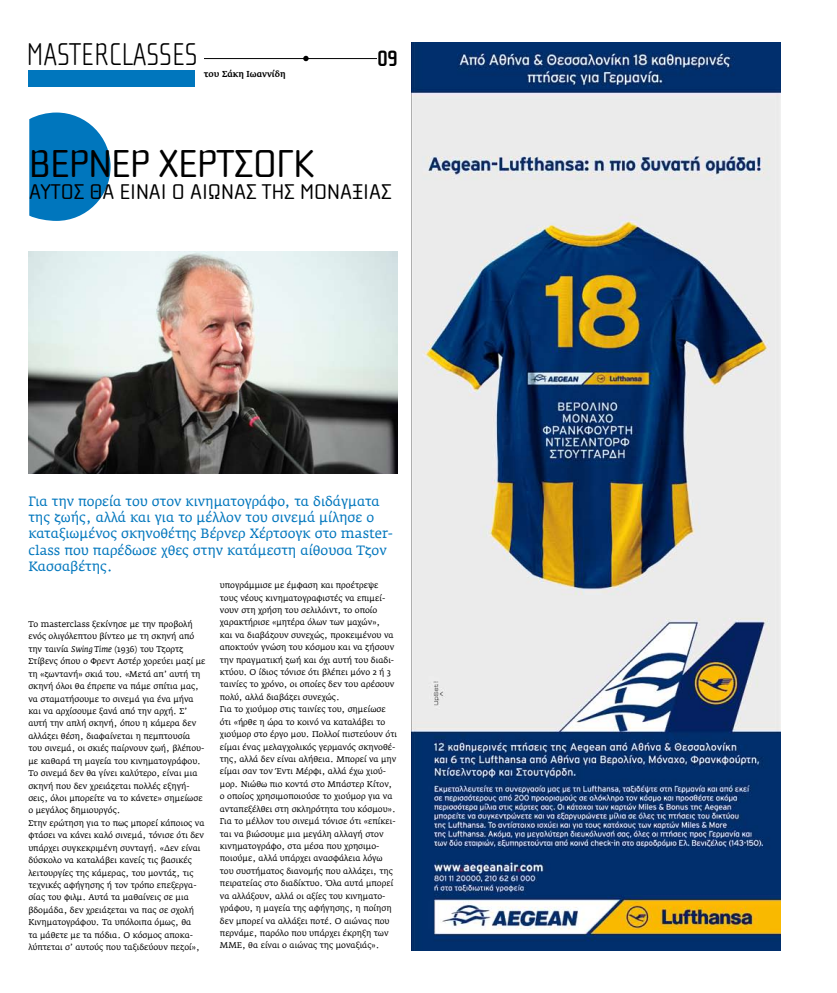
<style>
.page{position:relative;width:837px;height:993px;background:#fff}
.page>*{position:absolute;margin:0;border:0;box-sizing:border-box;transform-origin:0 0}
.t1{font:40.1px "Cholla Wide OS Gr";letter-spacing:-.01em;color:#000}
.t2{font:100 32.5px "Cholla Sans Gr";color:#000}
.t3{font:700 22.9px "Cholla Sans Gr";color:#000}
.t4{font:22px "Cholla Wide OS Gr";color:#000}
.t5{font:13.4px/16.2px "Fedra Serif AGR";color:#0076bd}
.t6{font:500 8.6px "Fedra Serif AGR";color:#000}
.t7{font:8.3px/12.4px "Fedra Serif AGR";color:#000}
.s1{font-style:italic}
</style>
<div class="page">
<img style="left:28px;top:251px;width:369px;height:222px">
<img style="left:411px;top:43px;width:369px;height:907px">
<svg style="left:29px;top:112px;width:81px;height:109px;background:#288bc7"></svg>
<div style="left:29px;top:71px;width:166px;height:16px;background:#0076bd"></div>
<hr style="left:204px;top:58px;width:193px;height:1px;background:#000">
<div style="left:377px;top:48px;width:24px;height:20px;background:#fff"></div>
<svg style="left:303px;top:56px;width:5px;height:5px"></svg>
<h2 class="t2" style="left:26px;top:36px;width:173px">MASTERCLASSES</h2>
<p class="t6" style="left:204px;top:69px;width:83px">του Σάκη Ιωαννίδη</p>
<h3 class="t3" style="left:377px;top:45px;width:22px">09</h3>
<h1 class="t1" style="left:29px;top:141px;width:286px">ΒΕΡΝΕΡ ΧΕΡΤΣΟΓΚ</h1>
<h3 class="t4" style="left:29px;top:179px;width:364px">ΑΥΤΟΣ ΘΑ ΕΙΝΑΙ Ο ΑΙΩΝΑΣ ΤΗΣ ΜΟΝΑΞΙΑΣ</h3>
<h3 class="t5" style="left:28px;top:493px;width:366px">Για την πορεία του στον κινηματογράφο, τα διδάγματα της ζωής, αλλά και για το μέλλον του σινεμά μίλησε ο καταξιωμένος σκηνοθέτης Βέρνερ Χέρτσογκ στο master&shy;class που παρέδωσε χθες στην κατάμεστη αίθουσα Τζον Κασσαβέτης.</h3>
<p class="t7" style="left:220px;top:579px;width:178px">υπογράμμισε με έμφαση και προέτρεψε τους νέους κινηματογραφιστές να επιμεί&shy;νουν στη χρήση του σελιλόιντ, το οποίο χαρακτήρισε «μητέρα όλων των μαχών»,<br>και να διαβάζουν συνεχώς, προκειμένου να αποκτούν γνώση του κόσμου και να ζήσουν την πραγματική ζωή και όχι αυτή του διαδι&shy;κτύου. Ο ίδιος τόνισε ότι βλέπει μόνο 2 ή 3 ταινίες το χρόνο, οι οποίες δεν του αρέσουν πολύ, αλλά διαβάζει συνεχώς.<br>Για το χιούμορ στις ταινίες του, σημείωσε ότι «ήρθε η ώρα το κοινό να καταλάβει το χιούμορ στο έργο μου. Πολλοί πιστεύουν ότι είμαι ένας μελαγχολικός γερμανός σκηνοθέ&shy;της, αλλά δεν είναι αλήθεια. Μπορεί να μην είμαι σαν τον Έντι Μέρφι, αλλά έχω χιού&shy;μορ. Νιώθω πιο κοντά στο Μπάστερ Κίτον, ο οποίος χρησιμοποιούσε το χιούμορ για να ανταπεξέλθει στη σκληρότητα του κόσμου».<br>Για το μέλλον του σινεμά τόνισε ότι «επίκει&shy;ται να βιώσουμε μια μεγάλη αλλαγή στον κινηματογράφο, στα μέσα που χρησιμο&shy;ποιούμε, αλλά υπάρχει ανασφάλεια λόγω του συστήματος διανομής που αλλάζει, της πειρατείας στο διαδίκτυο. Όλα αυτά μπορεί να αλλάξουν, αλλά οι αξίες του κινηματο&shy;γράφου, η μαγεία της αφήγησης, η ποίηση δεν μπορεί να αλλάξει ποτέ. Ο αιώνας που περνάμε, παρόλο που υπάρχει έκρηξη των ΜΜΕ, θα είναι ο αιώνας της μοναξιάς».</p>
<p class="t7" style="left:28px;top:618px;width:179px">Το masterclass ξεκίνησε με την προβολή ενός ολιγόλεπτου βίντεο με τη σκηνή από την ταινία <span class="s1">Swing Time</span> (1936) του Τζορτζ Στίβενς όπου ο Φρεντ Αστέρ χορεύει μαζί με τη «ζωντανή» σκιά του. «Μετά απ’ αυτή τη σκηνή όλοι θα έπρεπε να πάμε σπίτια μας, να σταματήσουμε το σινεμά για ένα μήνα και να αρχίσουμε ξανά από την αρχή. Σ’ αυτή την απλή σκηνή, όπου η κάμερα δεν αλλάζει θέση, διαφαίνεται η πεμπτουσία του σινεμά, οι σκιές παίρνουν ζωή, βλέπου&shy;με καθαρά τη μαγεία του κινηματογράφου.<br>Το σινεμά δεν θα γίνει καλύτερο, είναι μια σκηνή που δεν χρειάζεται πολλές εξηγή&shy;σεις, όλοι μπορείτε να το κάνετε» σημείωσε ο μεγάλος δημιουργός.<br>Στην ερώτηση για το πως μπορεί κάποιος να φτάσει να κάνει καλό σινεμά, τόνισε ότι δεν υπάρχει συγκεκριμένη συνταγή. «Δεν είναι δύσκολο να καταλάβει κανείς τις βασικές λειτουργίες της κάμερας, του μοντάζ, τις τεχνικές αφήγησης ή τον τρόπο επεξεργα&shy;σίας του φιλμ. Αυτά τα μαθαίνεις σε μια βδομάδα, δεν χρειάζεται να πας σε σχολή Κινηματογράφου. Τα υπόλοιπα όμως, θα<br>τα μάθετε με τα πόδια. Ο κόσμος αποκα&shy;λύπτεται σ’ αυτούς που ταξιδεύουν πεζοί»,</p>
</div>
